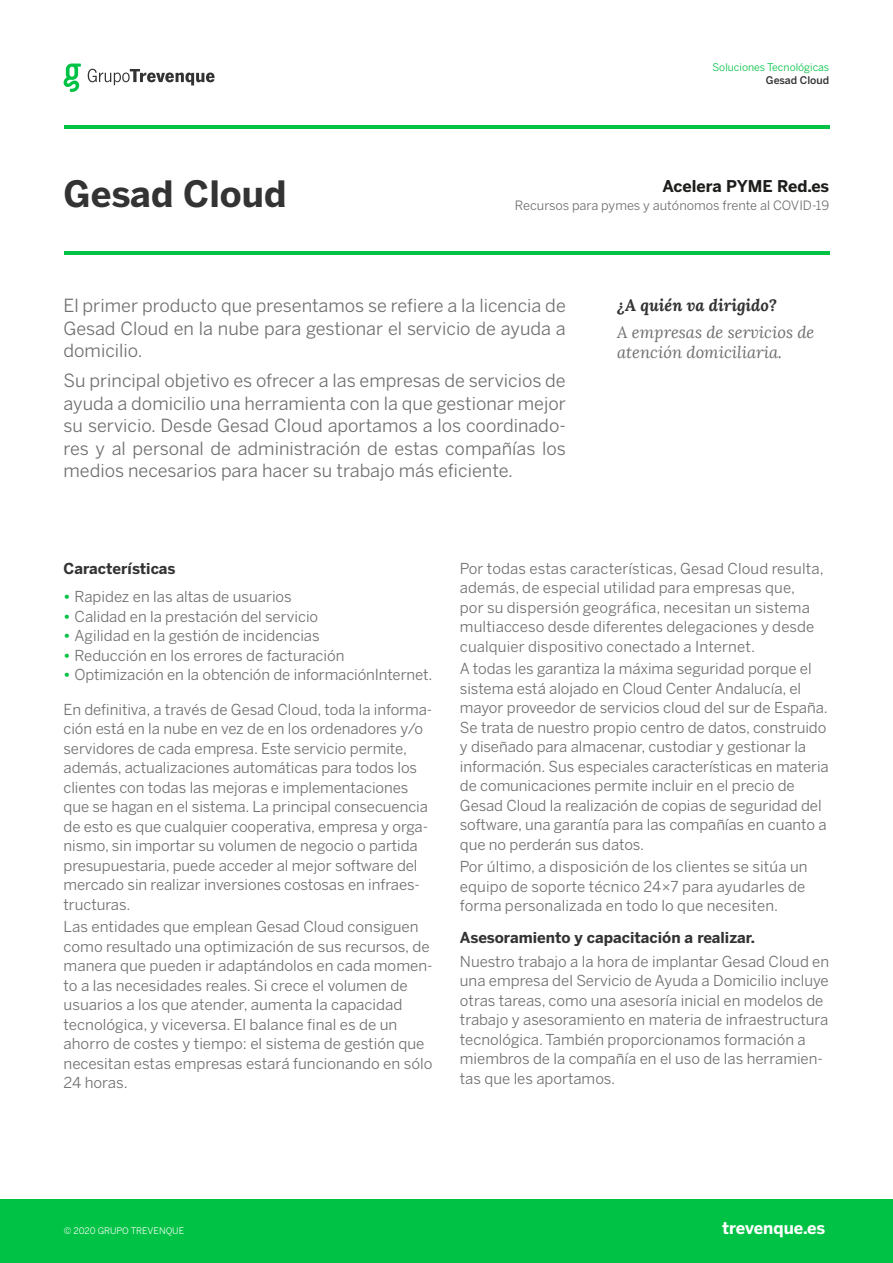
<style>
.page{position:relative;width:893px;height:1263px;background:#fff}
.page>*{position:absolute;margin:0;border:0;box-sizing:border-box;transform-origin:0 0}
.t1{font:700 36px "Benton Sans";color:#333}
.t2{font:18px/22.5px "Benton Sans";color:#6f6f6e;text-align:justify}
.t3{font:italic 16.5px/19.5px "Lora";color:#6f6f6e}
.t4{font:italic 700 16.5px "Lora";color:#333}
.t5{font:700 16.5px "Benton Sans";color:#fff}
.t6{font:700 16.2px "Benton Sans";letter-spacing:-.005em;color:#1d1d1b}
.t7{font:15px/19.5px "Benton Sans";letter-spacing:-.005em;color:#6f6f6e}
.t8{font:700 15px "Benton Sans";color:#333}
.t9{font:12.75px "Benton Sans";color:#6e6e6e}
.t10{font:10.5px "Benton Sans";color:#00c244}
.t11{font:500 10.5px "Benton Sans";color:#333}
.t12{font:9px "Benton Sans";color:#fff}
.s1{font-weight:700;color:#00c244}
</style>
<div class="page">
<hr style="left:64px;top:126px;width:765px;height:3px;background:#00c244">
<hr style="left:64px;top:252px;width:765px;height:3px;background:#00c244">
<div style="left:0;top:1199px;width:893px;height:64px;background:#00c244"></div>
<svg style="left:88px;top:69px;width:127px;height:16px"></svg>
<svg style="left:63px;top:64px;width:18px;height:28px"></svg>
<h1 class="t1" style="left:64px;top:172px;width:225px">Gesad Cloud</h1>
<p class="t10" style="left:713px;top:61px;width:118px">Soluciones Tecnológicas</p>
<p class="t11" style="left:766px;top:74px;width:65px">Gesad Cloud</p>
<p class="t6" style="left:662px;top:176px;width:168px">Acelera PYME Red.es</p>
<p class="t9" style="left:515px;top:197px;width:316px">Recursos para pymes y autónomos frente al COVID-19</p>
<p class="t2" style="left:64px;top:294px;width:504px">El primer producto que presentamos se refiere a la licencia de Gesad Cloud en la nube para gestionar el servicio de ayuda a domicilio.</p>
<p class="t2" style="left:64px;top:369px;width:504px">Su principal objetivo es ofrecer a las empresas de servicios de ayuda a domicilio una herramienta con la que gestionar mejor su servicio. Desde Gesad Cloud aportamos a los coordinado&shy;res y al personal de administración de estas compañías los medios necesarios para hacer su trabajo más eficiente.</p>
<p class="t4" style="left:617px;top:294px;width:161px">¿A quién va dirigido?</p>
<p class="t3" style="left:617px;top:323px;width:199px">A empresas de servicios de atención domiciliaria.</p>
<p class="t8" style="left:64px;top:559px;width:113px">Características</p>
<p class="t7" style="left:64px;top:587px;width:230px"><span class="s1">•</span> Rapidez en las altas de usuarios</p>
<p class="t7" style="left:64px;top:606px;width:256px"><span class="s1">•</span> Calidad en la prestación del servicio</p>
<p class="t7" style="left:64px;top:626px;width:258px"><span class="s1">•</span> Agilidad en la gestión de incidencias</p>
<p class="t7" style="left:64px;top:645px;width:282px"><span class="s1">•</span> Reducción en los errores de facturación</p>
<p class="t7" style="left:64px;top:665px;width:370px"><span class="s1">•</span> Optimización en la obtención de informaciónInternet.</p>
<p class="t7" style="left:64px;top:699px;width:370px">En definitiva, a través de Gesad Cloud, toda la informa&shy;ción está en la nube en vez de en los ordenadores y/o servidores de cada empresa. Este servicio permite, además, actualizaciones automáticas para todos los clientes con todas las mejoras e implementaciones que se hagan en el sistema. La principal consecuencia de esto es que cualquier cooperativa, empresa y orga&shy;nismo, sin importar su volumen de negocio o partida presupuestaria, puede acceder al mejor software del mercado sin realizar inversiones costosas en infraes&shy;tructuras.</p>
<p class="t7" style="left:64px;top:917px;width:371px">Las entidades que emplean Gesad Cloud consiguen como resultado una optimización de sus recursos, de manera que pueden ir adaptándolos en cada momen&shy;to a las necesidades reales. Si crece el volumen de usuarios a los que atender, aumenta la capacidad tecnológica, y viceversa. El balance final es de un ahorro de costes y tiempo: el sistema de gestión que necesitan estas empresas estará funcionando en sólo 24 horas.</p>
<p class="t7" style="left:460px;top:558px;width:365px">Por todas estas características, Gesad Cloud resulta, además, de especial utilidad para empresas que,<br>por su dispersión geográfica, necesitan un sistema multiacceso desde diferentes delegaciones y desde cualquier dispositivo conectado a Internet.</p>
<p class="t7" style="left:460px;top:659px;width:370px">A todas les garantiza la máxima seguridad porque el sistema está alojado en Cloud Center Andalucía, el mayor proveedor de servicios cloud del sur de España.<br>Se trata de nuestro propio centro de datos, construido y diseñado para almacenar, custodiar y gestionar la información. Sus especiales características en materia de comunicaciones permite incluir en el precio de Gesad Cloud la realización de copias de seguridad del software, una garantía para las compañías en cuanto a que no perderán sus datos.</p>
<p class="t7" style="left:460px;top:857px;width:349px">Por último, a disposición de los clientes se sitúa un equipo de soporte técnico 24×7 para ayudarles de forma personalizada en todo lo que necesiten.</p>
<p class="t8" style="left:460px;top:928px;width:297px">Asesoramiento y capacitación a realizar.</p>
<p class="t7" style="left:460px;top:951px;width:371px">Nuestro trabajo a la hora de implantar Gesad Cloud en una empresa del Servicio de Ayuda a Domicilio incluye otras tareas, como una asesoría inicial en modelos de trabajo y asesoramiento en materia de infraestructura tecnológica. También proporcionamos formación a miembros de la compañía en el uso de las herramien&shy;tas que les aportamos.</p>
<p class="t12" style="left:64px;top:1225px;width:122px">© 2020 GRUPO TREVENQUE</p>
<p class="t5" style="left:722px;top:1218px;width:105px">trevenque.es</p>
</div>
